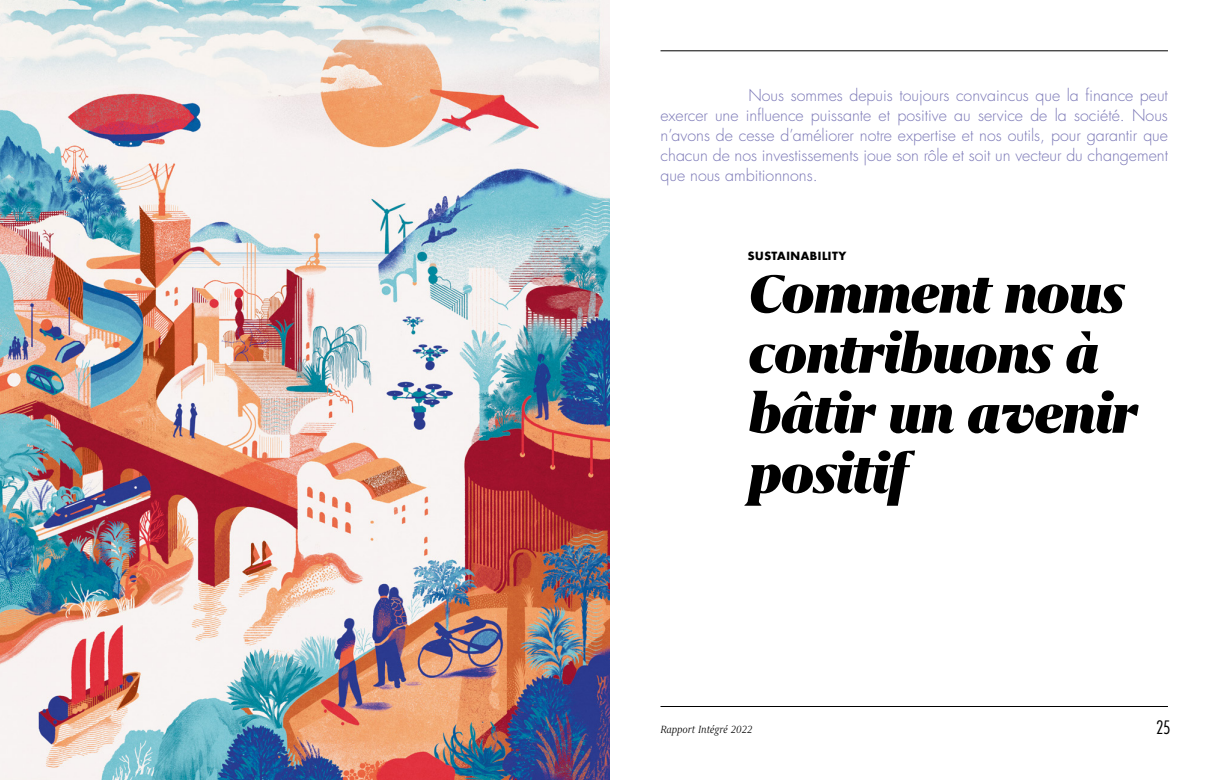
<style>
.page{position:relative;width:1219px;height:780px;background:#fff}
.page>*{position:absolute;margin:0;border:0;box-sizing:border-box;transform-origin:0 0}
.t1{font:italic 900 62px/60px "Grifo S";letter-spacing:-.025em;color:#000}
.t2{font:300 condensed 18px "Futura LT Pro";color:#000}
.t3{font:300 16px/20px "Futura LT Pro";color:#7a77b6;text-align:justify}
.t4{font:italic 300 12px "Grifo S";letter-spacing:-.01em;color:#000}
.t5{font:700 11px "Futura LT Pro";letter-spacing:.05em;color:#000}
</style>
<div class="page">
<img style="left:0;top:0;width:609px;height:780px">
<hr style="left:660px;top:706px;width:508px;height:1px;background:#000">
<hr style="left:660px;top:51px;width:508px;height:1px;background:#000">
<p class="t3" style="left:660px;top:85px;width:509px;text-indent:88px">Nous sommes depuis toujours convaincus que la finance peut exercer une influence puissante et positive au service de la société. Nous n’avons de cesse d’améliorer notre expertise et nos outils, pour garantir que chacun de nos investissements joue son rôle et soit un vecteur du changement que nous ambitionnons.</p>
<p class="t5" style="left:748px;top:247px;width:100px">SUSTAINABILITY</p>
<h1 class="t1" style="left:748px;top:264px;width:391px">Comment nous contribuons à bâtir un avenir positif</h1>
<p class="t4" style="left:660px;top:723px;width:93px">Rapport Intégré 2022</p>
<p class="t2" style="left:1156px;top:715px;width:16px">25</p>
</div>
